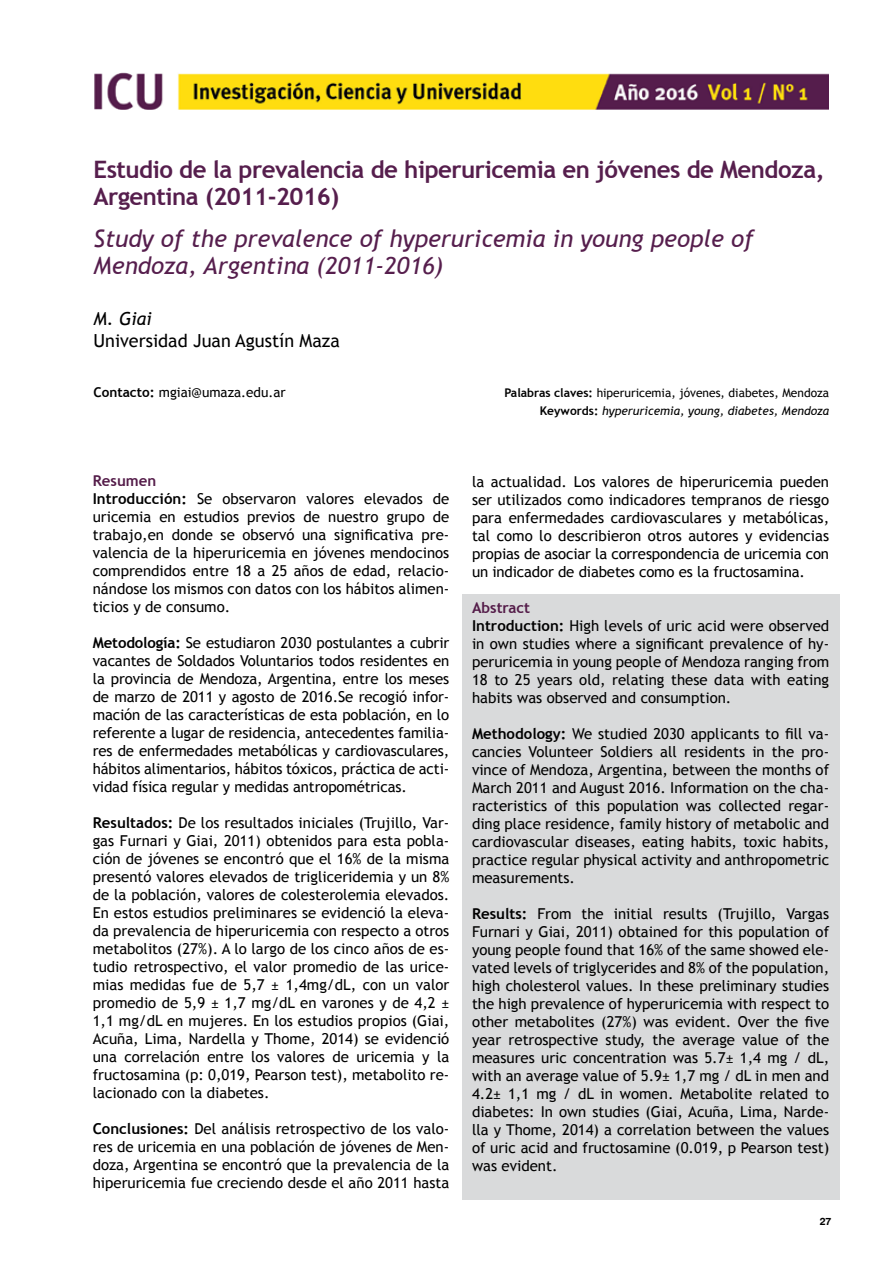
<style>
.page{position:relative;width:893px;height:1263px;background:#fff}
.page>*{position:absolute;margin:0;border:0;box-sizing:border-box;transform-origin:0 0}
.t1{font:italic 24px/27px "Trebuchet MS";color:#561e4d}
.t2{font:700 24px/27px "Trebuchet MS";letter-spacing:-.02em;color:#561e4d}
.t3{font:18px "Trebuchet MS";color:#000}
.t4{font:italic 18px "Trebuchet MS";color:#000}
.t5{font:15px/18px "Trebuchet MS";color:#000;text-align:justify}
.t6{font:13.5px "Trebuchet MS";color:#000}
.t7{font:12px/18px "Trebuchet MS";color:#000;text-align:right}
.t8{font:700 10.5px "Swiss 721 BT";color:#000}
.s1{font-weight:700}
.s2{font-style:italic}
.s3{font-weight:700;color:#541c49}
</style>
<div class="page">
<div style="left:462px;top:594px;width:377px;height:605px;background:#d9dadb"></div>
<img style="left:94px;top:72px;width:734px;height:37px">
<h1 class="t2" style="left:94px;top:156px;width:732px">Estudio de la prevalencia de hiperuricemia en jóvenes de Mendoza,<br>Argentina (2011-2016)</h1>
<h1 class="t1" style="left:94px;top:225px;width:662px">Study of the prevalence of hyperuricemia in young people of<br>Mendoza, Argentina (2011-2016)</h1>
<p class="t4" style="left:94px;top:308px;width:60px">M. Giai</p>
<p class="t3" style="left:94px;top:330px;width:248px">Universidad Juan Agustín Maza</p>
<p class="t6" style="left:94px;top:384px;width:194px"><span class="s1">Contacto:</span> mgiai@umaza.edu.ar</p>
<p class="t7" style="left:504px;top:383px;width:326px"><span class="s1">Palabras claves:</span> hiperuricemia, jóvenes, diabetes, Mendoza<br><span class="s1">Keywords:</span> <span class="s2">hyperuricemia, young, diabetes, Mendoza</span></p>
<p class="t5" style="left:93px;top:472px;width:358px;text-align:left"><span class="s3">Resumen<br></span><span class="s1">Introducción:</span> Se observaron valores elevados de uricemia en estudios previos de nuestro grupo de trabajo,en donde se observó una significativa pre&shy;valencia de la hiperuricemia en jóvenes mendocinos comprendidos entre 18 a 25 años de edad, relacio&shy;nándose los mismos con datos con los hábitos alimen&shy;ticios y de consumo.</p>
<p class="t5" style="left:93px;top:634px;width:358px"><span class="s1">Metodología:</span> Se estudiaron 2030 postulantes a cubrir vacantes de Soldados Voluntarios todos residentes en la provincia de Mendoza, Argentina, entre los meses de marzo de 2011 y agosto de 2016.Se recogió infor&shy;mación de las características de esta población, en lo referente a lugar de residencia, antecedentes familia&shy;res de enfermedades metabólicas y cardiovasculares, hábitos alimentarios, hábitos tóxicos, práctica de acti&shy;vidad física regular y medidas antropométricas.</p>
<p class="t5" style="left:93px;top:814px;width:358px"><span class="s1">Resultados:</span> De los resultados iniciales (Trujillo, Var&shy;gas Furnari y Giai, 2011) obtenidos para esta pobla&shy;ción de jóvenes se encontró que el 16% de la misma presentó valores elevados de trigliceridemia y un 8% de la población, valores de colesterolemia elevados.<br>En estos estudios preliminares se evidenció la eleva&shy;da prevalencia de hiperuricemia con respecto a otros metabolitos (27%). A lo largo de los cinco años de es&shy;tudio retrospectivo, el valor promedio de las urice&shy;mias medidas fue de 5,7 ± 1,4mg/dL, con un valor promedio de 5,9 ± 1,7 mg/dL en varones y de 4,2 ± 1,1 mg/dL en mujeres. En los estudios propios (Giai, Acuña, Lima, Nardella y Thome, 2014) se evidenció una correlación entre los valores de uricemia y la fructosamina (p: 0,019, Pearson test), metabolito re&shy;lacionado con la diabetes.</p>
<p class="t5" style="left:93px;top:1120px;width:358px"><span class="s1">Conclusiones:</span> Del análisis retrospectivo de los valo&shy;res de uricemia en una población de jóvenes de Men&shy;doza, Argentina se encontró que la prevalencia de la hiperuricemia fue creciendo desde el año 2011 hasta</p>
<p class="t5" style="left:472px;top:473px;width:359px">la actualidad. Los valores de hiperuricemia pueden ser utilizados como indicadores tempranos de riesgo para enfermedades cardiovasculares y metabólicas, tal como lo describieron otros autores y evidencias propias de asociar la correspondencia de uricemia con un indicador de diabetes como es la fructosamina.</p>
<p class="t5" style="left:472px;top:599px;width:359px;text-align:left"><span class="s3">Abstract<br></span><span class="s1">Introduction:</span> High levels of uric acid were observed in own studies where a significant prevalence of hy&shy;peruricemia in young people of Mendoza ranging from 18 to 25 years old, relating these data with eating habits was observed and consumption.</p>
<p class="t5" style="left:472px;top:725px;width:359px"><span class="s1">Methodology:</span> We studied 2030 applicants to fill va&shy;cancies Volunteer Soldiers all residents in the pro&shy;vince of Mendoza, Argentina, between the months of March 2011 and August 2016. Information on the cha&shy;racteristics of this population was collected regar&shy;ding place residence, family history of metabolic and cardiovascular diseases, eating habits, toxic habits, practice regular physical activity and anthropometric measurements.</p>
<p class="t5" style="left:472px;top:905px;width:359px"><span class="s1">Results:</span> From the initial results (Trujillo, Vargas Furnari y Giai, 2011) obtained for this population of young people found that 16% of the same showed ele&shy;vated levels of triglycerides and 8% of the population, high cholesterol values. In these preliminary studies the high prevalence of hyperuricemia with respect to other metabolites (27%) was evident. Over the five year retrospective study, the average value of the measures uric concentration was 5.7± 1,4 mg / dL, with an average value of 5.9± 1,7 mg / dL in men and 4.2± 1,1 mg / dL in women. Metabolite related to diabetes: In own studies (Giai, Acuña, Lima, Narde&shy;lla y Thome, 2014) a correlation between the values of uric acid and fructosamine (0.019, p Pearson test) was evident.</p>
<p class="t8" style="left:820px;top:1215px;width:13px">27</p>
</div>
